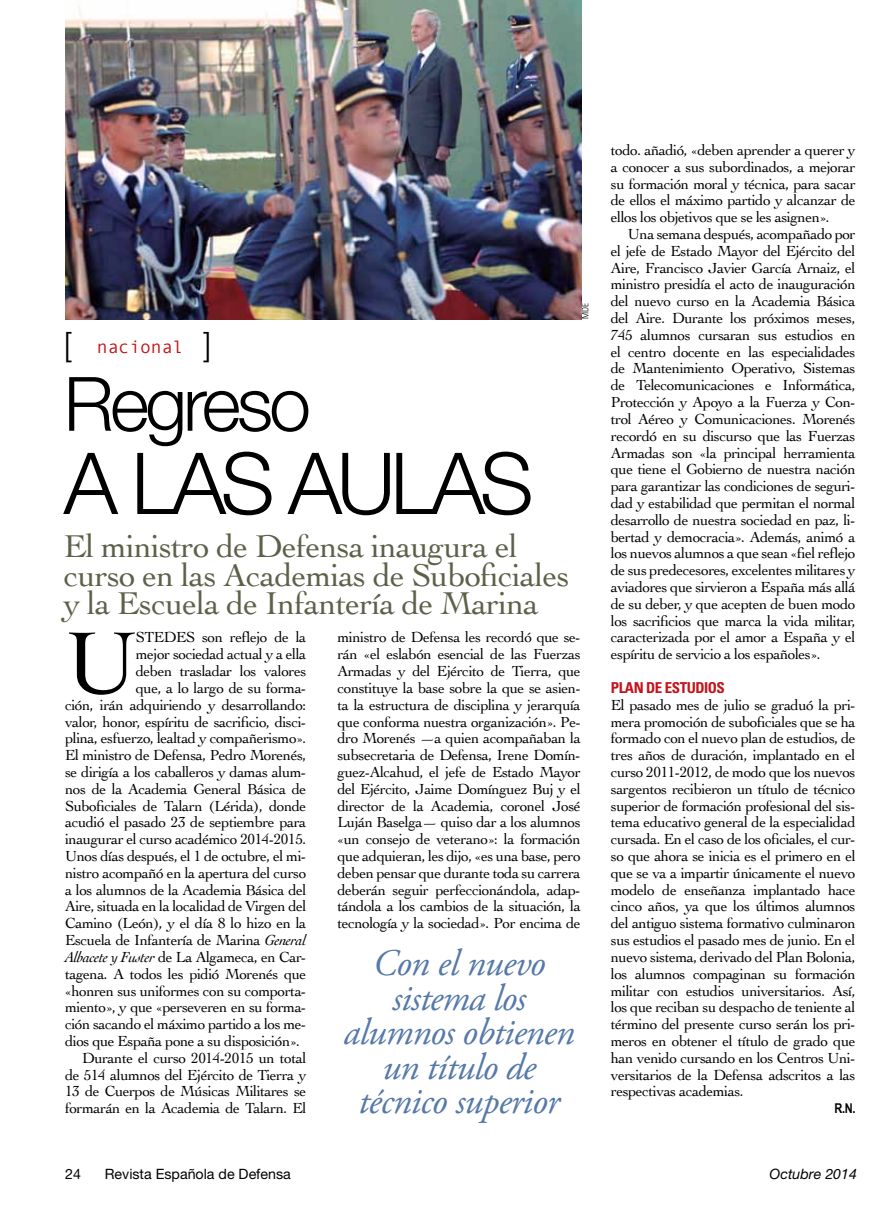
<style>
.page{position:relative;width:893px;height:1217px;background:#fff}
.page>*{position:absolute;margin:0;border:0;box-sizing:border-box;transform-origin:0 0}
.t1{font:92.4px "Cochin";color:#000}
.t2{font:300 85.5px "Helvetica Neue";color:#000}
.t3{font:300 75px "Helvetica Neue";letter-spacing:-.05em;color:#000}
.t4{font:italic 37.5px/34.5px "Adobe Garamond Pro";letter-spacing:-.02em;color:#5579a8;text-align:center}
.t5{font:33px/28.5px "Cochin";letter-spacing:-.02em;color:#5f604a}
.t6{font:300 33px "Helvetica Neue";color:#000}
.t7{font:18px "Monotypecom";color:#c4141b}
.t8{font:15.3px/16.8px "Cochin";letter-spacing:-.03em;color:#000;text-align:justify}
.t9{font:700 condensed 15px "Univers";letter-spacing:-.03em;color:#c4141b}
.t10{font:14.25px "Helvetica Neue";color:#000}
.t11{font:italic 14.25px "Helvetica Neue";color:#000}
.t12{font:700 13.5px "Arial Narrow";color:#000}
.t13{font:300 condensed 9px "Univers";color:#000}
.s1{font-family:"Helvetica Neue";font-weight:300;font-size:33px;color:#000}
.s2{font-style:italic}
</style>
<div class="page">
<img style="left:66px;top:0;width:516px;height:319px">
<h3 class="t6" style="left:64px;top:324px;width:9px">[</h3>
<p class="t7" style="left:97px;top:336px;width:116px">nacional <span class="s1">]</span></p>
<h3 class="t3" style="left:64px;top:358px;width:249px">REGRESO</h3>
<h2 class="t2" style="left:64px;top:431px;width:471px">A LAS AULAS</h2>
<h3 class="t5" style="left:64px;top:530px;width:507px">El ministro de Defensa inaugura el curso en las Academias de Suboficiales y la Escuela de Infantería de Marina</h3>
<p class="t13" style="left:580px;top:319px;width:17px;rotate:-90deg">MDE</p>
<h1 class="t1" style="left:65px;top:600px;width:75px">U</h1>
<p class="t8" style="left:136px;top:628px;width:172px">stedes son reflejo de la</p>
<p class="t8" style="left:136px;top:645px;width:172px">mejor sociedad actual y a ella</p>
<p class="t8" style="left:136px;top:662px;width:172px">deben trasladar los valores</p>
<p class="t8" style="left:136px;top:678px;width:172px">que, a lo largo de su forma-</p>
<p class="t8" style="left:65px;top:695px;width:243px">ción, irán adquiriendo y desarrollando:</p>
<p class="t8" style="left:65px;top:712px;width:243px">valor, honor, espíritu de sacrificio, disci-</p>
<p class="t8" style="left:65px;top:729px;width:243px">plina, esfuerzo, lealtad y compañerismo».</p>
<p class="t8" style="left:65px;top:746px;width:243px">El ministro de Defensa, Pedro Morenés,</p>
<p class="t8" style="left:65px;top:762px;width:243px">se dirigía a los caballeros y damas alum-</p>
<p class="t8" style="left:65px;top:779px;width:243px">nos de la Academia General Básica de</p>
<p class="t8" style="left:65px;top:796px;width:243px">Suboficiales de Talarn (Lérida), donde</p>
<p class="t8" style="left:65px;top:813px;width:243px">acudió el pasado 23 de septiembre para</p>
<p class="t8" style="left:65px;top:830px;width:243px">inaugurar el curso académico 2014-2015.</p>
<p class="t8" style="left:65px;top:846px;width:243px">Unos días después, el 1 de octubre, el mi-</p>
<p class="t8" style="left:65px;top:863px;width:243px">nistro acompañó en la apertura del curso</p>
<p class="t8" style="left:65px;top:880px;width:243px">a los alumnos de la Academia Básica del</p>
<p class="t8" style="left:65px;top:897px;width:243px">Aire, situada en la localidad de Virgen del</p>
<p class="t8" style="left:65px;top:914px;width:243px">Camino (León), y el día 8 lo hizo en la</p>
<p class="t8" style="left:65px;top:930px;width:243px">Escuela de Infantería de Marina <span class="s2">General</span></p>
<p class="t8" style="left:65px;top:947px;width:243px"><span class="s2">Albacete y Fuster</span> de La Algameca, en Car-</p>
<p class="t8" style="left:65px;top:964px;width:243px">tagena. A todos les pidió Morenés que</p>
<p class="t8" style="left:65px;top:981px;width:243px">«honren sus uniformes con su comporta-</p>
<p class="t8" style="left:65px;top:998px;width:243px">miento», y que «perseveren en su forma-</p>
<p class="t8" style="left:65px;top:1014px;width:243px">ción sacando el máximo partido a los me-</p>
<p class="t8" style="left:65px;top:1031px;width:236px">dios que España pone a su disposición».</p>
<p class="t8" style="left:82px;top:1048px;width:226px">Durante el curso 2014-2015 un total</p>
<p class="t8" style="left:65px;top:1065px;width:243px">de 514 alumnos del Ejército de Tierra y</p>
<p class="t8" style="left:65px;top:1082px;width:243px">13 de Cuerpos de Músicas Militares se</p>
<p class="t8" style="left:65px;top:1098px;width:243px">formarán en la Academia de Talarn. El</p>
<p class="t8" style="left:337px;top:628px;width:245px">ministro de Defensa les recordó que se&shy;rán «el eslabón esencial de las Fuerzas Armadas y del Ejército de Tierra, que constituye la base sobre la que se asien&shy;ta la estructura de disciplina y jerarquía que conforma nuestra organización». Pe&shy;dro Morenés —a quien acompañaban la subsecretaria de Defensa, Irene Domín&shy;guez-Alcahud, el jefe de Estado Mayor del Ejército, Jaime Domínguez Buj y el director de la Academia, coronel José Luján Baselga— quiso dar a los alumnos «un consejo de veterano»: la formación que adquieran, les dijo, «es una base, pero deben pensar que durante toda su carrera deberán seguir perfeccionándola, adap&shy;tándola a los cambios de la situación, la tecnología y la sociedad». Por encima de</p>
<h3 class="t4" style="left:344px;top:946px;width:233px">Con el nuevo sistema los alumnos obtienen un título de técnico superior</h3>
<p class="t8" style="left:611px;top:141px;width:246px">todo. añadió, «deben aprender a querer y a conocer a sus subordinados, a mejorar su formación moral y técnica, para sacar de ellos el máximo partido y alcanzar de ellos los objetivos que se les asignen».</p>
<p class="t8" style="left:611px;top:225px;width:246px;text-indent:17px">Una semana después, acompañado por el jefe de Estado Mayor del Ejército del Aire, Francisco Javier García Arnaiz, el ministro presidía el acto de inauguración del nuevo curso en la Academia Básica del Aire. Durante los próximos meses, 745 alumnos cursaran sus estudios en el centro docente en las especialidades de Mantenimiento Operativo, Sistemas de Telecomunicaciones e Informática, Protección y Apoyo a la Fuerza y Con&shy;trol Aéreo y Comunicaciones. Morenés recordó en su discurso que las Fuerzas Armadas son «la principal herramienta que tiene el Gobierno de nuestra nación para garantizar las condiciones de seguri&shy;dad y estabilidad que permitan el normal desarrollo de nuestra sociedad en paz, li&shy;bertad y democracia». Además, animó a los nuevos alumnos a que sean «fiel reflejo de sus predecesores, excelentes militares y aviadores que sirvieron a España más allá de su deber, y que acepten de buen modo los sacrificios que marca la vida militar, caracterizada por el amor a España y el espíritu de servicio a los españoles».</p>
<p class="t9" style="left:611px;top:678px;width:116px">PLAN DE ESTUDIOS</p>
<p class="t8" style="left:611px;top:695px;width:246px">El pasado mes de julio se graduó la pri&shy;mera promoción de suboficiales que se ha formado con el nuevo plan de estudios, de tres años de duración, implantado en el curso 2011-2012, de modo que los nuevos sargentos recibieron un título de técnico superior de formación profesional del sis&shy;tema educativo general de la especialidad cursada. En el caso de los oficiales, el cur&shy;so que ahora se inicia es el primero en el que se va a impartir únicamente el nuevo modelo de enseñanza implantado hace cinco años, ya que los últimos alumnos del antiguo sistema formativo culminaron sus estudios el pasado mes de junio. En el nuevo sistema, derivado del Plan Bolonia, los alumnos compaginan su formación militar con estudios universitarios. Así, los que reciban su despacho de teniente al término del presente curso serán los pri&shy;meros en obtener el título de grado que han venido cursando en los Centros Uni&shy;versitarios de la Defensa adscritos a las respectivas academias.</p>
<p class="t12" style="left:835px;top:1097px;width:22px">R.N.</p>
<p class="t10" style="left:65px;top:1164px;width:17px">24</p>
<p class="t10" style="left:105px;top:1164px;width:188px">Revista Española de Defensa</p>
<p class="t11" style="left:770px;top:1164px;width:89px">Octubre 2014</p>
</div>
